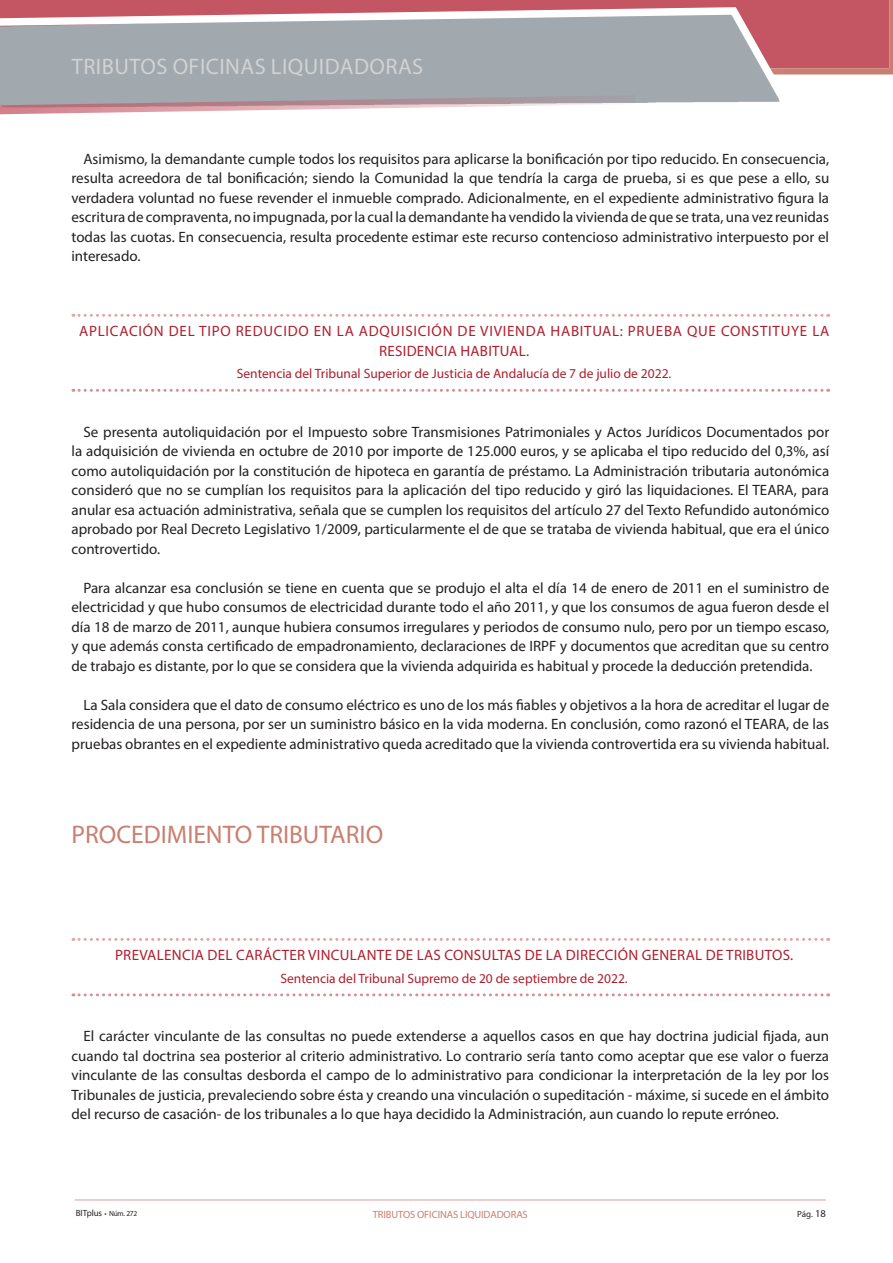
<style>
.page{position:relative;width:893px;height:1263px;background:#fff}
.page>*{position:absolute;margin:0;border:0;box-sizing:border-box;transform-origin:0 0}
.BIT_-_Titulo_2_-_OOL{font:25.5px "Myriad Pro";color:#c97f70}
.t1{font:22.5px "Myriad Pro";letter-spacing:.02em;color:#d1d2d2}
.BT_New_-_Parrafo_2ºy{font:15px/19.5px "Myriad Pro";color:#231f20;text-align:justify}
.BTNew_-_OOLL_-_Ladil{font:15px/19.5px "Myriad Pro";letter-spacing:.05em;color:#af1e2d;text-align:center}
.BTNew_-_OOLL_-_Ladil-2{font:15px "Myriad Pro";letter-spacing:.02em;color:#af1e2d}
.BT_New_-_Ladillo_2{font:13.5px "Myriad Pro";color:#af1e2d}
.t2{font:10.5px "Myriad Pro";letter-spacing:-.01em;color:#c97f70}
.t3{font:9px "Myriad Pro";color:#231f20}
.t4{font:7.5px "Myriad Pro";letter-spacing:-.03em;color:#231f20}
.s1{font-size:9px}
.s2{font-size:10.5px}
</style>
<div class="page">
<svg style="left:0;top:0;width:893px;height:75px;background:#c45b64"></svg>
<hr style="left:75px;top:1199px;width:751px;height:2px;background:#e7bcc0">
<svg style="left:198px;top:1px;width:403px;height:2px"></svg>
<svg style="left:0;top:3px;width:793px;height:100px;background:#ada4aa"></svg>
<svg style="left:0;top:94px;width:637px;height:21px"></svg>
<svg style="left:764px;top:79px;width:28px;height:24px"></svg>
<svg style="left:73px;top:314px;width:756px;height:3px"></svg>
<svg style="left:73px;top:389px;width:756px;height:3px"></svg>
<svg style="left:73px;top:938px;width:756px;height:3px"></svg>
<svg style="left:73px;top:993px;width:756px;height:3px"></svg>
<h2 class="t1" style="left:72px;top:52px;width:353px">TRIBUTOS OFICINAS LIQUIDADORAS</h2>
<p class="BT_New_-_Parrafo_2ºy" style="left:71px;top:149px;width:759px;text-indent:12px">Asimismo, la demandante cumple todos los requisitos para aplicarse la bonificación por tipo reducido. En consecuencia, resulta acreedora de tal bonificación; siendo la Comunidad la que tendría la carga de prueba, si es que pese a ello, su verdadera voluntad no fuese revender el inmueble comprado. Adicionalmente, en el expediente administrativo figura la escritura de compraventa, no impugnada, por la cual la demandante ha vendido la vivienda de que se trata, una vez reunidas todas las cuotas. En consecuencia, resulta procedente estimar este recurso contencioso administrativo interpuesto por el interesado.</p>
<p class="BTNew_-_OOLL_-_Ladil" style="left:79px;top:321px;width:752px">APLICACIÓN DEL TIPO REDUCIDO EN LA ADQUISICIÓN DE VIVIENDA HABITUAL: PRUEBA QUE CONSTITUYE LA<br>RESIDENCIA HABITUAL.</p>
<p class="BT_New_-_Ladillo_2" style="left:237px;top:365px;width:436px">Sentencia del Tribunal Superior de Justicia de Andalucía de 7 de julio de 2022.</p>
<p class="BT_New_-_Parrafo_2ºy" style="left:71px;top:422px;width:759px;text-indent:12px">Se presenta autoliquidación por el Impuesto sobre Transmisiones Patrimoniales y Actos Jurídicos Documentados por la adquisición de vivienda en octubre de 2010 por importe de 125.000 euros, y se aplicaba el tipo reducido del 0,3%, así como autoliquidación por la constitución de hipoteca en garantía de préstamo. La Administración tributaria autonómica consideró que no se cumplían los requisitos para la aplicación del tipo reducido y giró las liquidaciones. El TEARA, para anular esa actuación administrativa, señala que se cumplen los requisitos del artículo 27 del Texto Refundido autonómico aprobado por Real Decreto Legislativo 1/2009, particularmente el de que se trataba de vivienda habitual, que era el único controvertido.</p>
<p class="BT_New_-_Parrafo_2ºy" style="left:71px;top:578px;width:759px;text-indent:12px">Para alcanzar esa conclusión se tiene en cuenta que se produjo el alta el día 14 de enero de 2011 en el suministro de electricidad y que hubo consumos de electricidad durante todo el año 2011, y que los consumos de agua fueron desde el día 18 de marzo de 2011, aunque hubiera consumos irregulares y periodos de consumo nulo, pero por un tiempo escaso, y que además consta certificado de empadronamiento, declaraciones de IRPF y documentos que acreditan que su centro de trabajo es distante, por lo que se considera que la vivienda adquirida es habitual y procede la deducción pretendida.</p>
<p class="BT_New_-_Parrafo_2ºy" style="left:71px;top:695px;width:759px;text-indent:12px">La Sala considera que el dato de consumo eléctrico es uno de los más fiables y objetivos a la hora de acreditar el lugar de residencia de una persona, por ser un suministro básico en la vida moderna. En conclusión, como razonó el TEARA, de las pruebas obrantes en el expediente administrativo queda acreditado que la vivienda controvertida era su vivienda habitual.</p>
<p class="BIT_-_Titulo_2_-_OOL" style="left:71px;top:819px;width:313px">PROCEDIMIENTO TRIBUTARIO</p>
<p class="BTNew_-_OOLL_-_Ladil-2" style="left:115px;top:946px;width:680px">PREVALENCIA DEL CARÁCTER VINCULANTE DE LAS CONSULTAS DE LA DIRECCIÓN GENERAL DE TRIBUTOS.</p>
<p class="BT_New_-_Ladillo_2" style="left:280px;top:970px;width:349px">Sentencia del Tribunal Supremo de 20 de septiembre de 2022.</p>
<p class="BT_New_-_Parrafo_2ºy" style="left:71px;top:1026px;width:759px;text-indent:12px">El carácter vinculante de las consultas no puede extenderse a aquellos casos en que hay doctrina judicial fijada, aun cuando tal doctrina sea posterior al criterio administrativo. Lo contrario sería tanto como aceptar que ese valor o fuerza vinculante de las consultas desborda el campo de lo administrativo para condicionar la interpretación de la ley por los Tribunales de justicia, prevaleciendo sobre ésta y creando una vinculación o supeditación - máxime, si sucede en el ámbito del recurso de casación- de los tribunales a lo que haya decidido la Administración, aun cuando lo repute erróneo.</p>
<p class="t4" style="left:76px;top:1209px;width:63px"><span class="s1">BITplus</span> • Núm. 272</p>
<p class="t2" style="left:373px;top:1208px;width:156px">TRIBUTOS OFICINAS LIQUIDADORAS</p>
<p class="t3" style="left:797px;top:1208px;width:30px">Pág. <span class="s2">18</span></p>
</div>
